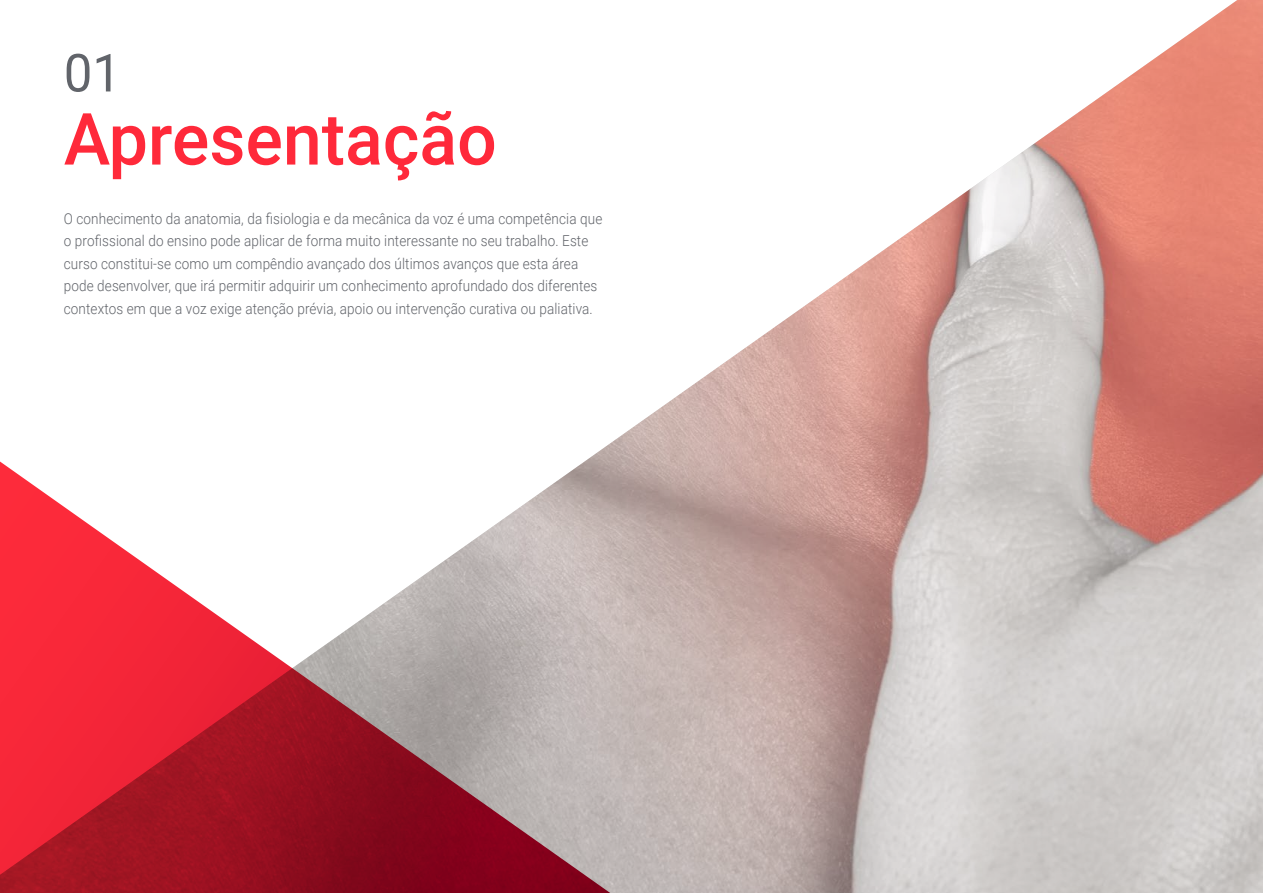
<style>
.page{position:relative;width:1263px;height:893px;background:#fff}
.page>*{position:absolute;margin:0;border:0;box-sizing:border-box;transform-origin:0 0}
.t1{font:500 72px "Roboto";color:#ff293a}
.t2{font:52.5px "Roboto";color:#61646a}
.t3{font:300 15px/22.5px "Roboto";letter-spacing:.01em;color:#61646a;scale:.9 1}
</style>
<div class="page">
<img style="left:607px;top:0;width:656px;height:893px">
<svg style="left:0;top:446px;width:640px;height:447px"></svg>
<h2 class="t2" style="left:64px;top:36px;width:59px">01</h2>
<h1 class="t1" style="left:64px;top:89px;width:435px">Apresentação</h1>
<p class="t3" style="left:64px;top:207px;width:600px">O conhecimento da anatomia, da fisiologia e da mecânica da voz é uma competência que o profissional do ensino pode aplicar de forma muito interessante no seu trabalho. Este curso constitui-se como um compêndio avançado dos últimos avanços que esta área pode desenvolver, que irá permitir adquirir um conhecimento aprofundado dos diferentes contextos em que a voz exige atenção prévia, apoio ou intervenção curativa ou paliativa.</p>
</div>
